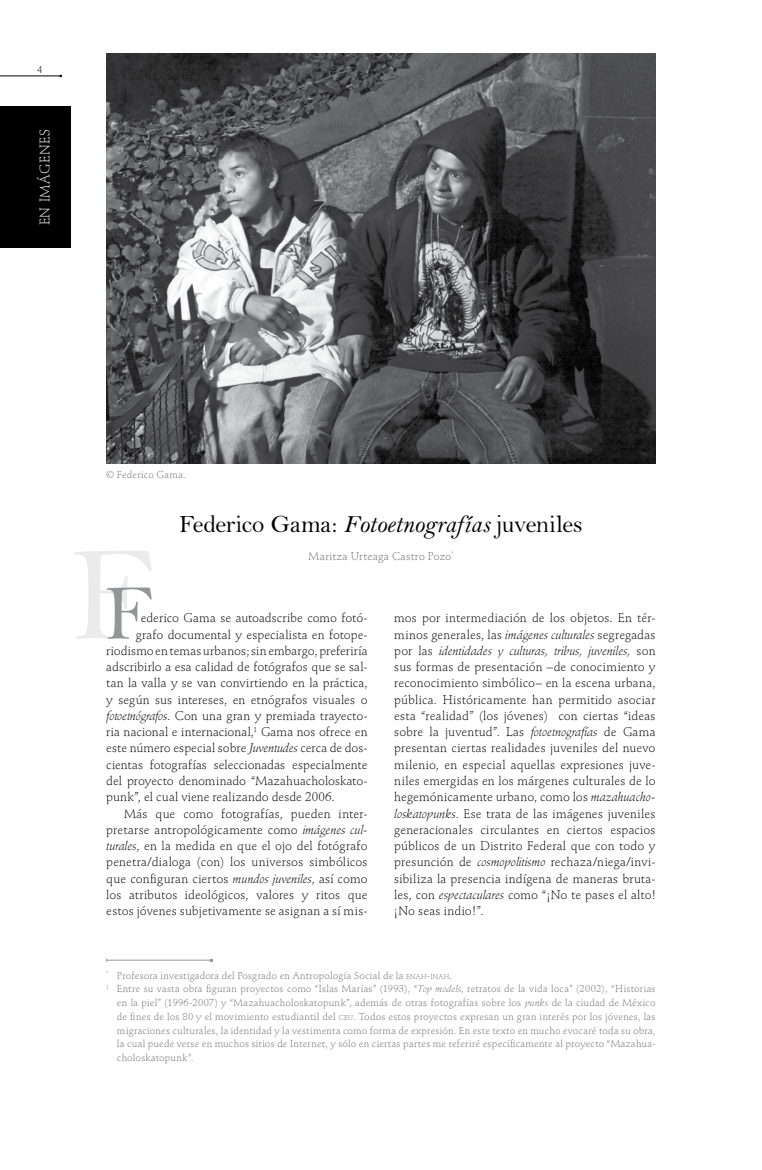
<style>
.page{position:relative;width:762px;height:1170px;background:#fff}
.page>*{position:absolute;margin:0;border:0;box-sizing:border-box;transform-origin:0 0}
.t1{font:25px "Bell";letter-spacing:-.015em;color:#000}
.t2{font:300 13.75px "Stempel Schneidler";letter-spacing:.035em;color:#fff}
.t3{font:300 12.5px/16.2px "Stempel Schneidler";letter-spacing:.005em;color:#000;text-align:justify}
.t4{font:300 11.25px "Stempel Schneidler";letter-spacing:.025em;color:#6d6e71}
.t5{font:300 10px "Stempel Schneidler";letter-spacing:.02em;color:#6d6e71}
.t6{font:300 10px "Stempel Schneidler";color:#000}
.s1{font-style:italic}
.s2{font-size:7px}
.s3{font-style:inherit}
</style>
<div class="page">
<img style="left:106px;top:53px;width:550px;height:410px">
<svg style="left:74px;top:551px;width:78px;height:88px"></svg>
<hr style="left:107px;top:959px;width:104px;height:1px;background:#939598">
<hr style="left:0;top:76px;width:61px;height:1px;background:#000">
<div style="left:0;top:106px;width:71px;height:142px;background:#000"></div>
<p class="t6" style="left:37px;top:63px;width:7px">4</p>
<p class="t2" style="left:37px;top:225px;width:98px;rotate:-90deg">EN IMáGENES</p>
<p class="t5" style="left:106px;top:469px;width:81px">© Federico Gama.</p>
<h1 class="t1" style="left:179px;top:510px;width:405px">Federico Gama: <span class="s1">Fotoetnografías</span> juveniles</h1>
<p class="t4" style="left:308px;top:549px;width:146px">Maritza Urteaga Castro Pozo<sup>*</sup></p>
<p class="t3" style="left:141px;top:610px;width:228px">ederico Gama se autoadscribe como fotó-</p>
<p class="t3" style="left:136px;top:626px;width:233px">grafo documental y especialista en fotope-</p>
<p class="t3" style="left:106px;top:642px;width:263px">riodismo en temas urbanos; sin embargo, preferiría</p>
<p class="t3" style="left:106px;top:659px;width:263px">adscribirlo a esa calidad de fotógrafos que se sal-</p>
<p class="t3" style="left:106px;top:675px;width:263px">tan la valla y se van convirtiendo en la práctica,</p>
<p class="t3" style="left:106px;top:691px;width:263px">y según sus intereses, en etnógrafos visuales o</p>
<p class="t3" style="left:106px;top:707px;width:263px"><span class="s1">fotoetnógrafos</span>. Con una gran y premiada trayecto-</p>
<p class="t3" style="left:106px;top:724px;width:263px">ria nacional e internacional,<sup>1</sup> Gama nos ofrece en</p>
<p class="t3" style="left:106px;top:740px;width:263px">este número especial sobre <span class="s1">Juventudes</span> cerca de dos-</p>
<p class="t3" style="left:106px;top:756px;width:263px">cientas fotografías seleccionadas especialmente</p>
<p class="t3" style="left:106px;top:772px;width:263px">del proyecto denominado “Mazahuacholoskato-</p>
<p class="t3" style="left:106px;top:789px;width:230px">punk”, el cual viene realizando desde 2006.</p>
<p class="t3" style="left:124px;top:805px;width:245px">Más que como fotografías, pueden inter-</p>
<p class="t3" style="left:106px;top:821px;width:263px">pretarse antropológicamente como <span class="s1">imágenes cul-</span></p>
<p class="t3" style="left:106px;top:837px;width:263px"><span class="s1">turales</span>, en la medida en que el ojo del fotógrafo</p>
<p class="t3" style="left:106px;top:854px;width:263px">penetra/dialoga (con) los universos simbólicos</p>
<p class="t3" style="left:106px;top:870px;width:263px">que configuran ciertos <span class="s1">mundos juveniles</span>, así como</p>
<p class="t3" style="left:106px;top:886px;width:263px">los atributos ideológicos, valores y ritos que</p>
<p class="t3" style="left:106px;top:902px;width:263px">estos jóvenes subjetivamente se asignan a sí mis-</p>
<p class="t3" style="left:394px;top:610px;width:263px">mos por intermediación de los objetos. En tér&shy;minos generales, las <span class="s1">imágenes culturales</span> segregadas por las <span class="s1">identidades y culturas, tribus, juveniles,</span> son sus formas de presentación –de conocimiento y reconocimiento simbólico– en la escena urbana, pública. Históricamente han permitido asociar esta “realidad” (los jóvenes) con ciertas “ideas sobre la juventud”. Las <span class="s1">fotoetnografías</span> de Gama presentan ciertas realidades juveniles del nuevo milenio, en especial aquellas expresiones juve&shy;niles emergidas en los márgenes culturales de lo hegemónicamente urbano, como los <span class="s1">mazahuacho&shy;loskatopunks</span>. Ese trata de las imágenes juveniles generacionales circulantes en ciertos espacios públicos de un Distrito Federal que con todo y presunción de <span class="s1">cosmopolitismo</span> rechaza/niega/invi&shy;sibiliza la presencia indígena de maneras bruta&shy;les, con <span class="s1">espectaculares</span> como “¡No te pases el alto! ¡No seas indio!”.</p>
<p class="t5" style="left:106px;top:969px;width:347px"><sup>*</sup> Profesora investigadora del Posgrado en Antropología Social de la <span class="s2">ENAH</span><span class="s3">-</span><span class="s2">INAH</span>.</p>
<p class="t5" style="left:106px;top:983px;width:551px"><sup>1</sup> Entre su vasta obra figuran proyectos como “Islas Marías” (1993), “<span class="s1">Top models</span>, retratos de la vida loca” (2002), “Historias</p>
<p class="t5" style="left:117px;top:996px;width:540px">en la piel” (1996-2007) y “Mazahuacholoskatopunk”, además de otras fotografías sobre los <span class="s1">punks</span> de la ciudad de México</p>
<p class="t5" style="left:117px;top:1010px;width:540px">de fines de los 80 y el movimiento estudiantil del <span class="s2">CEU</span>. Todos estos proyectos expresan un gran interés por los jóvenes, las</p>
<p class="t5" style="left:117px;top:1024px;width:540px">migraciones culturales, la identidad y la vestimenta como forma de expresión. En este texto en mucho evocaré toda su obra,</p>
<p class="t5" style="left:117px;top:1038px;width:540px">la cual puede verse en muchos sitios de Internet, y sólo en ciertas partes me referiré específicamente al proyecto “Mazahua-</p>
<p class="t5" style="left:117px;top:1051px;width:78px">choloskatopunk”.</p>
</div>
